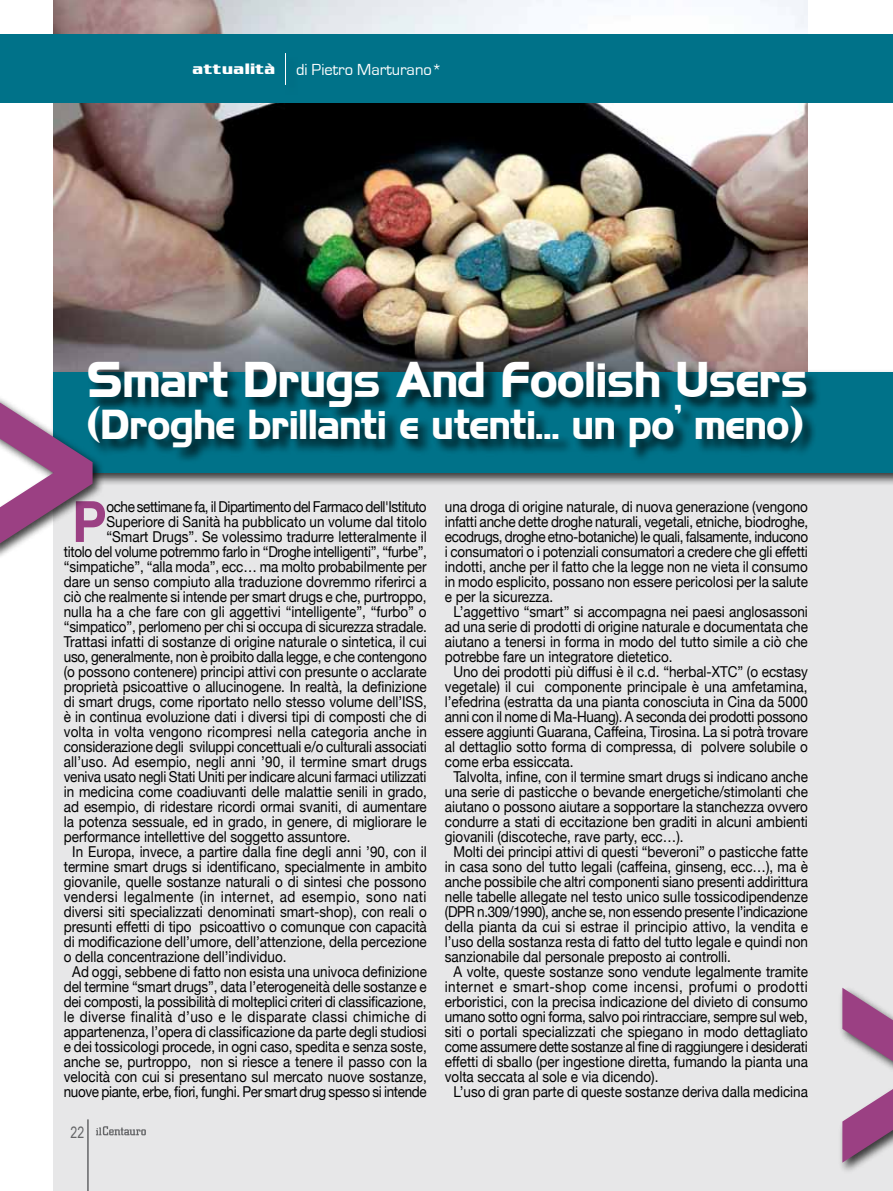
<style>
.page{position:relative;width:893px;height:1191px;background:#fff}
.page>*{position:absolute;margin:0;border:0;box-sizing:border-box;transform-origin:0 0}
.t1{font:700 57px "Helvetica Neue";color:#9b4083;scale:.9 1}
.t2{font:700 45px "Highland Gothic FLF";letter-spacing:-.005em;color:#fff;scale:.95 1}
.t3{font:700 37.5px "Highland Gothic FLF";letter-spacing:-.005em;color:#fff;scale:.95 1}
.t4{font:16.5px "Eurostile";color:#fff}
.t5{font:15.75px "Arial Narrow";color:#646567;scale:.95 1}
.t6{font:15px "Helvetica Neue";color:#000;scale:.9 1}
.t7{font:15px "Helvetica Neue";letter-spacing:-.02em;color:#000;scale:.9 1}
.t8{font:15px "Helvetica Neue";letter-spacing:-.025em;color:#000;scale:.9 1}
.t9{font:15px "Helvetica Neue";letter-spacing:.03em;color:#000;scale:.9 1}
.t10{font:15px "Helvetica Neue";letter-spacing:-.03em;color:#000;scale:.9 1}
.t11{font:15px "Helvetica Neue";letter-spacing:.025em;color:#000;scale:.9 1}
.t12{font:700 15px "Enter Sansman";letter-spacing:.05em;color:#fff}
</style>
<div class="page">
<img style="left:54px;top:0;width:754px;height:369px">
<div style="left:54px;top:450px;width:839px;height:741px;background:#e7e7e8"></div>
<div style="left:0;top:34px;width:893px;height:68px;background:#007289"></div>
<hr style="left:285px;top:53px;width:1px;height:32px;background:#fff">
<div style="left:51px;top:369px;width:842px;height:117px;background:#000;opacity:.75"></div>
<div style="left:54px;top:372px;width:839px;height:101px;background:#007289"></div>
<div style="left:87px;top:362px;width:734px;height:101px;background:#000;opacity:.75"></div>
<div style="left:0;top:392px;width:105px;height:168px;background:#000;opacity:.75"></div>
<svg style="left:0;top:402px;width:93px;height:141px"></svg>
<div style="left:839px;top:984px;width:54px;height:189px;background:#000;opacity:.75"></div>
<svg style="left:842px;top:987px;width:51px;height:175px"></svg>
<svg style="left:96px;top:1126px;width:50px;height:9px"></svg>
<hr style="left:87px;top:1119px;width:2px;height:72px;background:#646567">
<p class="t12" style="left:193px;top:60px;width:84px">attualità</p>
<p class="t4" style="left:296px;top:60px;width:148px">di Pietro Marturano*</p>
<h2 class="t2" style="left:87px;top:347px;width:760px">Smart Drugs And Foolish Users</h2>
<h3 class="t3" style="left:87px;top:398px;width:755px">(Droghe brillanti e utenti… un po’ meno)</h3>
<h1 class="t1" style="left:72px;top:486px;width:40px">P</h1>
<p class="t10" style="left:106px;top:497px;width:357px">oche settimane fa, il Dipartimento del Farmaco dell'Istituto</p>
<p class="t6" style="left:106px;top:512px;width:357px">Superiore di Sanità ha pubblicato un volume dal titolo</p>
<p class="t6" style="left:106px;top:527px;width:357px">“Smart Drugs”. Se volessimo tradurre letteralmente il</p>
<p class="t7" style="left:64px;top:542px;width:405px">titolo del volume potremmo farlo in “Droghe intelligenti”, “furbe”,</p>
<p class="t6" style="left:64px;top:557px;width:405px">“simpatiche”, “alla moda”, ecc… ma molto probabilmente per</p>
<p class="t6" style="left:64px;top:572px;width:405px">dare un senso compiuto alla traduzione dovremmo riferirci a</p>
<p class="t6" style="left:64px;top:587px;width:405px">ciò che realmente si intende per smart drugs e che, purtroppo,</p>
<p class="t6" style="left:64px;top:602px;width:405px">nulla ha a che fare con gli aggettivi “intelligente”, “furbo” o</p>
<p class="t6" style="left:64px;top:617px;width:405px">“simpatico”, perlomeno per chi si occupa di sicurezza stradale.</p>
<p class="t6" style="left:64px;top:632px;width:405px">Trattasi infatti di sostanze di origine naturale o sintetica, il cui</p>
<p class="t7" style="left:64px;top:647px;width:405px">uso, generalmente, non è proibito dalla legge, e che contengono</p>
<p class="t6" style="left:64px;top:662px;width:405px">(o possono contenere) principi attivi con presunte o acclarate</p>
<p class="t6" style="left:64px;top:677px;width:405px">proprietà psicoattive o allucinogene. In realtà, la definizione</p>
<p class="t6" style="left:64px;top:692px;width:405px">di smart drugs, come riportato nello stesso volume dell’ISS,</p>
<p class="t6" style="left:64px;top:707px;width:405px">è in continua evoluzione dati i diversi tipi di composti che di</p>
<p class="t6" style="left:64px;top:722px;width:405px">volta in volta vengono ricompresi nella categoria anche in</p>
<p class="t6" style="left:64px;top:737px;width:405px">considerazione degli sviluppi concettuali e/o culturali associati</p>
<p class="t6" style="left:64px;top:752px;width:405px">all’uso. Ad esempio, negli anni ’90, il termine smart drugs</p>
<p class="t6" style="left:64px;top:767px;width:405px">veniva usato negli Stati Uniti per indicare alcuni farmaci utilizzati</p>
<p class="t6" style="left:64px;top:782px;width:405px">in medicina come coadiuvanti delle malattie senili in grado,</p>
<p class="t6" style="left:64px;top:797px;width:405px">ad esempio, di ridestare ricordi ormai svaniti, di aumentare</p>
<p class="t6" style="left:64px;top:812px;width:405px">la potenza sessuale, ed in grado, in genere, di migliorare le</p>
<p class="t6" style="left:64px;top:827px;width:320px">performance intellettive del soggetto assuntore.</p>
<p class="t6" style="left:72px;top:842px;width:395px">In Europa, invece, a partire dalla fine degli anni ’90, con il</p>
<p class="t6" style="left:64px;top:857px;width:405px">termine smart drugs si identificano, specialmente in ambito</p>
<p class="t6" style="left:64px;top:872px;width:405px">giovanile, quelle sostanze naturali o di sintesi che possono</p>
<p class="t9" style="left:64px;top:887px;width:405px">vendersi legalmente (in internet, ad esempio, sono nati</p>
<p class="t6" style="left:64px;top:902px;width:405px">diversi siti specializzati denominati smart-shop), con reali o</p>
<p class="t6" style="left:64px;top:917px;width:405px">presunti effetti di tipo psicoattivo o comunque con capacità</p>
<p class="t6" style="left:64px;top:932px;width:405px">di modificazione dell’umore, dell’attenzione, della percezione</p>
<p class="t6" style="left:64px;top:947px;width:249px">o della concentrazione dell’individuo.</p>
<p class="t6" style="left:72px;top:962px;width:396px">Ad oggi, sebbene di fatto non esista una univoca definizione</p>
<p class="t6" style="left:64px;top:977px;width:405px">del termine “smart drugs”, data l’eterogeneità delle sostanze e</p>
<p class="t6" style="left:64px;top:992px;width:405px">dei composti, la possibilità di molteplici criteri di classificazione,</p>
<p class="t11" style="left:64px;top:1007px;width:405px">le diverse finalità d’uso e le disparate classi chimiche di</p>
<p class="t6" style="left:64px;top:1022px;width:405px">appartenenza, l’opera di classificazione da parte degli studiosi</p>
<p class="t6" style="left:64px;top:1037px;width:405px">e dei tossicologi procede, in ogni caso, spedita e senza soste,</p>
<p class="t6" style="left:64px;top:1052px;width:405px">anche se, purtroppo, non si riesce a tenere il passo con la</p>
<p class="t6" style="left:64px;top:1067px;width:405px">velocità con cui si presentano sul mercato nuove sostanze,</p>
<p class="t8" style="left:64px;top:1082px;width:405px">nuove piante, erbe, fiori, funghi. Per smart drug spesso si intende</p>
<p class="t5" style="left:71px;top:1120px;width:16px">22</p>
<p class="t6" style="left:445px;top:497px;width:405px">una droga di origine naturale, di nuova generazione (vengono</p>
<p class="t6" style="left:445px;top:512px;width:405px">infatti anche dette droghe naturali, vegetali, etniche, biodroghe,</p>
<p class="t8" style="left:445px;top:527px;width:405px">ecodrugs, droghe etno-botaniche) le quali, falsamente, inducono</p>
<p class="t6" style="left:445px;top:542px;width:405px">i consumatori o i potenziali consumatori a credere che gli effetti</p>
<p class="t6" style="left:445px;top:557px;width:405px">indotti, anche per il fatto che la legge non ne vieta il consumo</p>
<p class="t6" style="left:445px;top:572px;width:405px">in modo esplicito, possano non essere pericolosi per la salute</p>
<p class="t6" style="left:445px;top:587px;width:122px">e per la sicurezza.</p>
<p class="t6" style="left:453px;top:602px;width:395px">L’aggettivo “smart” si accompagna nei paesi anglosassoni</p>
<p class="t6" style="left:445px;top:617px;width:405px">ad una serie di prodotti di origine naturale e documentata che</p>
<p class="t6" style="left:445px;top:632px;width:405px">aiutano a tenersi in forma in modo del tutto simile a ciò che</p>
<p class="t6" style="left:445px;top:647px;width:255px">potrebbe fare un integratore dietetico.</p>
<p class="t6" style="left:453px;top:662px;width:395px">Uno dei prodotti più diffusi è il c.d. “herbal-XTC” (o ecstasy</p>
<p class="t6" style="left:445px;top:677px;width:405px">vegetale) il cui componente principale è una amfetamina,</p>
<p class="t6" style="left:445px;top:692px;width:405px">l’efedrina (estratta da una pianta conosciuta in Cina da 5000</p>
<p class="t7" style="left:445px;top:707px;width:405px">anni con il nome di Ma-Huang). A seconda dei prodotti possono</p>
<p class="t6" style="left:445px;top:722px;width:405px">essere aggiunti Guarana, Caffeina, Tirosina. La si potrà trovare</p>
<p class="t6" style="left:445px;top:737px;width:405px">al dettaglio sotto forma di compressa, di polvere solubile o</p>
<p class="t6" style="left:445px;top:752px;width:145px">come erba essiccata.</p>
<p class="t6" style="left:453px;top:767px;width:395px">Talvolta, infine, con il termine smart drugs si indicano anche</p>
<p class="t6" style="left:445px;top:782px;width:405px">una serie di pasticche o bevande energetiche/stimolanti che</p>
<p class="t6" style="left:445px;top:797px;width:405px">aiutano o possono aiutare a sopportare la stanchezza ovvero</p>
<p class="t6" style="left:445px;top:812px;width:405px">condurre a stati di eccitazione ben graditi in alcuni ambienti</p>
<p class="t6" style="left:445px;top:827px;width:267px">giovanili (discoteche, rave party, ecc…).</p>
<p class="t6" style="left:453px;top:842px;width:395px">Molti dei principi attivi di questi “beveroni” o pasticche fatte</p>
<p class="t6" style="left:445px;top:857px;width:405px">in casa sono del tutto legali (caffeina, ginseng, ecc…), ma è</p>
<p class="t6" style="left:445px;top:872px;width:405px">anche possibile che altri componenti siano presenti addirittura</p>
<p class="t6" style="left:445px;top:887px;width:405px">nelle tabelle allegate nel testo unico sulle tossicodipendenze</p>
<p class="t8" style="left:445px;top:902px;width:405px">(DPR n.309/1990), anche se, non essendo presente l’indicazione</p>
<p class="t6" style="left:445px;top:917px;width:405px">della pianta da cui si estrae il principio attivo, la vendita e</p>
<p class="t6" style="left:445px;top:932px;width:405px">l’uso della sostanza resta di fatto del tutto legale e quindi non</p>
<p class="t6" style="left:445px;top:947px;width:319px">sanzionabile dal personale preposto ai controlli.</p>
<p class="t6" style="left:453px;top:962px;width:395px">A volte, queste sostanze sono vendute legalmente tramite</p>
<p class="t9" style="left:445px;top:977px;width:405px">internet e smart-shop come incensi, profumi o prodotti</p>
<p class="t6" style="left:445px;top:992px;width:405px">erboristici, con la precisa indicazione del divieto di consumo</p>
<p class="t6" style="left:445px;top:1007px;width:405px">umano sotto ogni forma, salvo poi rintracciare, sempre sul web,</p>
<p class="t6" style="left:445px;top:1022px;width:405px">siti o portali specializzati che spiegano in modo dettagliato</p>
<p class="t7" style="left:445px;top:1037px;width:405px">come assumere dette sostanze al fine di raggiungere i desiderati</p>
<p class="t6" style="left:445px;top:1052px;width:405px">effetti di sballo (per ingestione diretta, fumando la pianta una</p>
<p class="t6" style="left:445px;top:1067px;width:239px">volta seccata al sole e via dicendo).</p>
<p class="t6" style="left:453px;top:1082px;width:395px">L’uso di gran parte di queste sostanze deriva dalla medicina</p>
</div>
